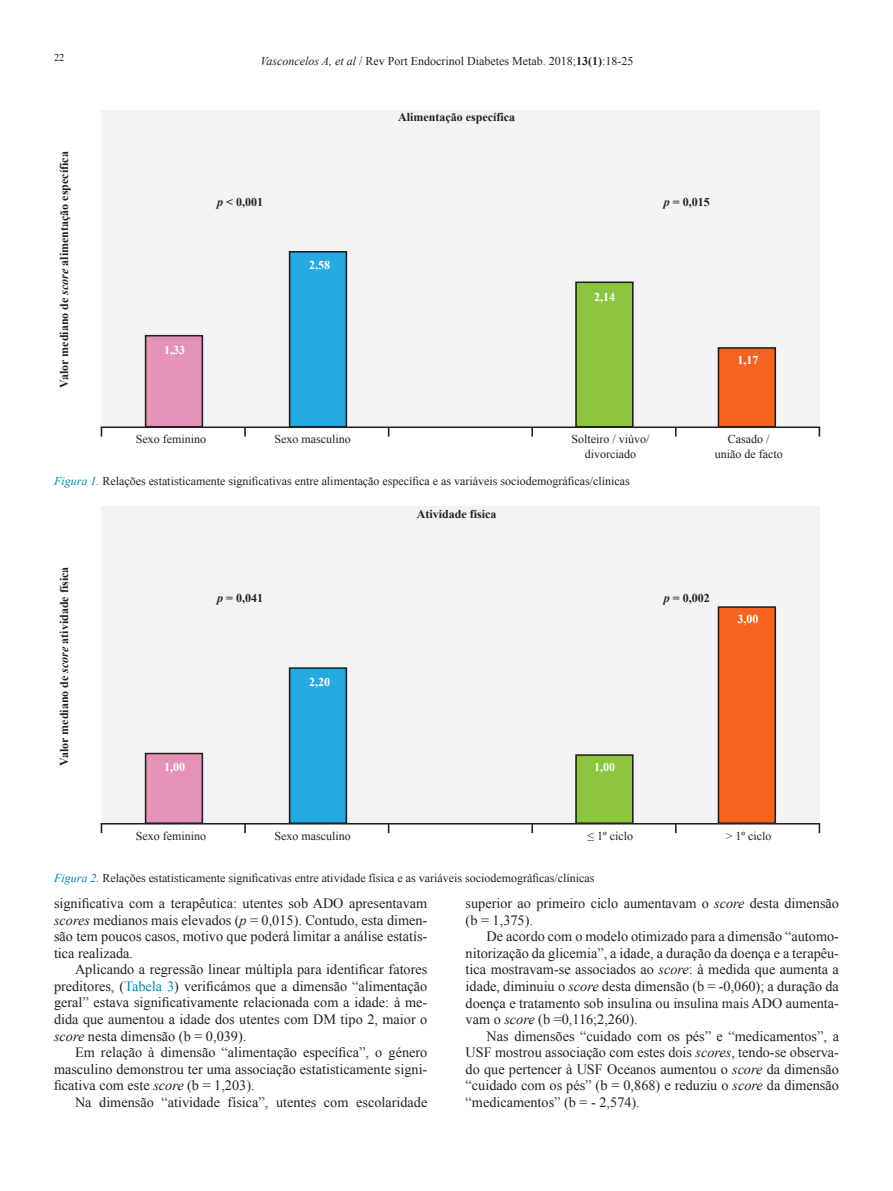
<style>
.page{position:relative;width:893px;height:1191px;background:#fff}
.page>*{position:absolute;margin:0;border:0;box-sizing:border-box;transform-origin:0 0}
.t1{font:14.25px/16.5px "Times New Roman";color:#231f20;text-align:justify}
.t2{font:12px/15px "Times New Roman";color:#231f20;text-align:center}
.t3{font:700 12px "Times New Roman";color:#231f20}
.t4{font:700 12px "Times New Roman";color:#fff}
.t5{font:10.5px "Times New Roman";color:#231f20}
.s1{font-style:italic}
.s2{font-weight:700}
.s3{font-style:italic;color:#0088b2}
.s4{color:#0088b2}
</style>
<div class="page">
<div style="left:101px;top:110px;width:719px;height:316px;background:#f2f3f4"></div>
<hr style="left:101px;top:426px;width:719px;height:2px;background:#231f20">
<svg style="left:244px;top:428px;width:2px;height:8px"></svg>
<svg style="left:531px;top:428px;width:2px;height:8px"></svg>
<svg style="left:675px;top:428px;width:2px;height:8px"></svg>
<div style="left:146px;top:336px;width:56px;height:91px;background:#e393b8"></div>
<div style="left:145px;top:335px;width:58px;height:92px;border:2px solid #231f20"></div>
<div style="left:290px;top:252px;width:56px;height:175px;background:#24aae1"></div>
<div style="left:289px;top:251px;width:58px;height:176px;border:2px solid #231f20"></div>
<div style="left:576px;top:282px;width:57px;height:145px;background:#8bc63e"></div>
<div style="left:575px;top:281px;width:59px;height:146px;border:2px solid #231f20"></div>
<div style="left:718px;top:348px;width:57px;height:79px;background:#f36421"></div>
<div style="left:718px;top:347px;width:58px;height:80px;border:2px solid #231f20"></div>
<div style="left:101px;top:506px;width:719px;height:317px;background:#f2f3f4"></div>
<hr style="left:101px;top:823px;width:719px;height:1px;background:#231f20">
<svg style="left:244px;top:824px;width:2px;height:9px"></svg>
<svg style="left:531px;top:824px;width:2px;height:9px"></svg>
<svg style="left:675px;top:824px;width:2px;height:9px"></svg>
<div style="left:146px;top:753px;width:56px;height:70px;background:#e393b8"></div>
<div style="left:145px;top:752px;width:58px;height:72px;border:2px solid #231f20"></div>
<div style="left:290px;top:668px;width:56px;height:155px;background:#24aae1"></div>
<div style="left:289px;top:667px;width:58px;height:157px;border:2px solid #231f20"></div>
<div style="left:576px;top:755px;width:57px;height:68px;background:#8bc63e"></div>
<div style="left:575px;top:754px;width:59px;height:70px;border:2px solid #231f20"></div>
<div style="left:718px;top:607px;width:57px;height:216px;background:#f36421"></div>
<div style="left:718px;top:606px;width:58px;height:218px;border:2px solid #231f20"></div>
<p class="t5" style="left:54px;top:50px;width:12px">22</p>
<p class="t3" style="left:55px;top:388px;width:238px;rotate:-90deg">Valor mediano de <span class="s1">score</span> alimentação específica</p>
<p class="t2" style="left:261px;top:53px;width:375px"><span class="s1">Vasconcelos A, et al</span> / Rev Port Endocrinol Diabetes Metab. 2018;<span class="s2">13(1)</span>:18-25</p>
<p class="t3" style="left:398px;top:109px;width:118px">Alimentação específica</p>
<p class="t3" style="left:217px;top:193px;width:47px"><span class="s1">p</span> &lt; 0,001</p>
<p class="t3" style="left:664px;top:193px;width:47px"><span class="s1">p</span> = 0,015</p>
<p class="t4" style="left:164px;top:341px;width:22px">1,33</p>
<p class="t4" style="left:309px;top:256px;width:22px">2,58</p>
<p class="t4" style="left:594px;top:288px;width:22px">2,14</p>
<p class="t4" style="left:738px;top:352px;width:22px">1,17</p>
<p class="t2" style="left:136px;top:431px;width:72px">Sexo feminino</p>
<p class="t2" style="left:274px;top:431px;width:78px">Sexo masculino</p>
<p class="t2" style="left:571px;top:431px;width:80px">Solteiro / viúvo/ divorciado</p>
<p class="t2" style="left:715px;top:431px;width:69px">Casado / união de facto</p>
<p class="t2" style="left:54px;top:473px;width:577px"><span class="s3">Figura 1.</span> Relações estatisticamente significativas entre alimentação específica e as variáveis sociodemográficas/clínicas</p>
<p class="t3" style="left:55px;top:765px;width:201px;rotate:-90deg">Valor mediano de <span class="s1">score</span> atividade física</p>
<p class="t3" style="left:417px;top:505px;width:81px">Atividade física</p>
<p class="t4" style="left:164px;top:759px;width:22px">1,00</p>
<p class="t3" style="left:217px;top:590px;width:47px"><span class="s1">p</span> = 0,041</p>
<p class="t3" style="left:664px;top:590px;width:47px"><span class="s1">p</span> = 0,002</p>
<p class="t4" style="left:309px;top:673px;width:22px">2,20</p>
<p class="t4" style="left:738px;top:610px;width:22px">3,00</p>
<p class="t4" style="left:594px;top:759px;width:22px">1,00</p>
<p class="t2" style="left:136px;top:827px;width:72px">Sexo feminino</p>
<p class="t2" style="left:274px;top:827px;width:78px">Sexo masculino</p>
<p class="t2" style="left:587px;top:827px;width:47px">≤ 1º ciclo</p>
<p class="t2" style="left:726px;top:827px;width:47px">&gt; 1º ciclo</p>
<p class="t2" style="left:54px;top:870px;width:542px"><span class="s3">Figura 2.</span> Relações estatisticamente significativas entre atividade física e as variáveis sociodemográficas/clínicas</p>
<p class="t1" style="left:54px;top:895px;width:375px">significativa com a terapêutica: utentes sob ADO apresentavam <span class="s1">scores</span> medianos mais elevados (<span class="s1">p</span> = 0,015). Contudo, esta dimen&shy;são tem poucos casos, motivo que poderá limitar a análise estatís&shy;tica realizada.</p>
<p class="t1" style="left:54px;top:961px;width:375px;text-indent:21px">Aplicando a regressão linear múltipla para identificar fatores preditores, (<span class="s4">Tabela 3</span>) verificámos que a dimensão “alimentação geral” estava significativamente relacionada com a idade: à me&shy;dida que aumentou a idade dos utentes com DM tipo 2, maior o <span class="s1">score</span> nesta dimensão (b = 0,039).</p>
<p class="t1" style="left:54px;top:1043px;width:375px;text-indent:21px">Em relação à dimensão “alimentação específica”, o género masculino demonstrou ter uma associação estatisticamente signi&shy;ficativa com este <span class="s1">score</span> (b = 1,203).</p>
<p class="t1" style="left:75px;top:1093px;width:354px">Na dimensão “atividade física”, utentes com escolaridade</p>
<p class="t1" style="left:466px;top:895px;width:375px">superior ao primeiro ciclo aumentavam o <span class="s1">score</span> desta dimensão (b = 1,375).</p>
<p class="t1" style="left:466px;top:928px;width:375px;text-indent:21px">De acordo com o modelo otimizado para a dimensão “automo&shy;nitorização da glicemia”, a idade, a duração da doença e a terapêu&shy;tica mostravam-se associados ao <span class="s1">score</span>: à medida que aumenta a idade, diminuiu o <span class="s1">score</span> desta dimensão (b = -0,060); a duração da doença e tratamento sob insulina ou insulina mais ADO aumenta&shy;vam o <span class="s1">score</span> (b =0,116;2,260).</p>
<p class="t1" style="left:466px;top:1027px;width:375px;text-indent:21px">Nas dimensões “cuidado com os pés” e “medicamentos”, a USF mostrou associação com estes dois <span class="s1">scores</span>, tendo-se observa&shy;do que pertencer à USF Oceanos aumentou o <span class="s1">score</span> da dimensão “cuidado com os pés” (b = 0,868) e reduziu o <span class="s1">score</span> da dimensão “medicamentos” (b = - 2,574).</p>
</div>
